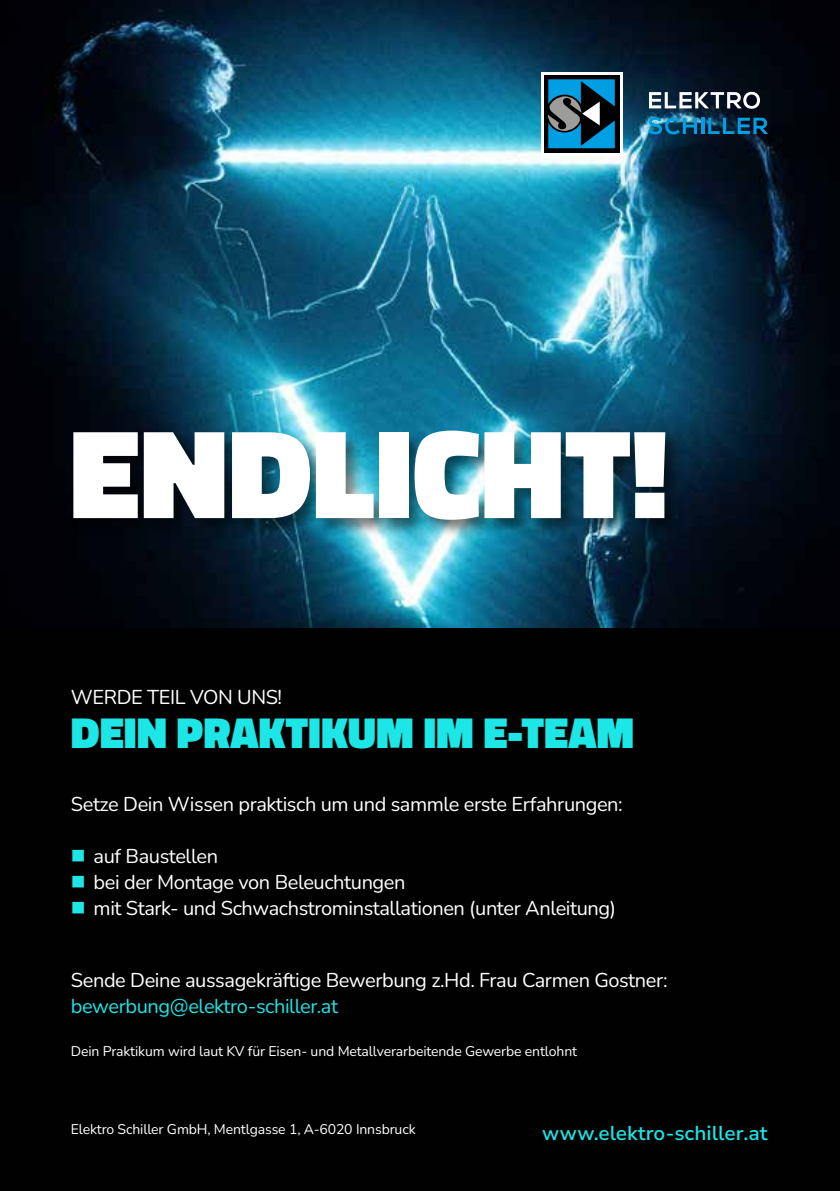
<style>
.page{position:relative;width:840px;height:1191px;background:#fff}
.page>*{position:absolute;margin:0;border:0;box-sizing:border-box;transform-origin:0 0}
.t1{font:900 128.2px "Titillium Web";color:#fff}
.t2{font:900 44px "Titillium Web";color:#1ce6e6}
.t3{font:200 20px/26px "Nunito";letter-spacing:-.02em;color:#fff}
.t4{font:200 20px "Nunito";letter-spacing:-.02em;color:#1ce6e6}
.t5{font:600 20px "Nunito Sans 10 pt";color:#1ce6e6}
.t6{font:200 14px "Nunito";letter-spacing:-.01em;color:#fff}
</style>
<div class="page">
<img style="left:0;top:0;width:839px;height:628px">
<div style="left:0;top:628px;width:839px;height:563px;background:#010101"></div>
<div style="left:540px;top:72px;width:81px;height:83px;background:linear-gradient(to right,#fff,#fff)"></div>
<svg style="left:648px;top:92px;width:111px;height:17px"></svg>
<svg style="left:647px;top:117px;width:49px;height:17px"></svg>
<hr style="left:700px;top:118px;width:3px;height:16px;background:#009fe3">
<svg style="left:707px;top:118px;width:60px;height:16px"></svg>
<div style="left:543px;top:75px;width:76px;height:78px;background:#000"></div>
<svg style="left:547px;top:79px;width:67px;height:69px"></svg>
<div style="left:70px;top:427px;width:613px;height:111px;background:#000;opacity:.52"></div>
<h1 class="t1" style="left:69px;top:379px;width:600px">ENDLICHT!</h1>
<p class="t3" style="left:71px;top:683px;width:213px">WERDE TEIL VON UNS!</p>
<h2 class="t2" style="left:71px;top:700px;width:564px">DEIN PRAKTIKUM IM E-TEAM</h2>
<p class="t3" style="left:71px;top:790px;width:553px">Setze Dein Wissen praktisch um und sammle erste Erfahrungen:</p>
<p class="t3" style="left:94px;top:842px;width:523px">auf Baustellen<br>bei der Montage von Beleuchtungen<br>mit Stark- und Schwachstrominstallationen (unter Anleitung)</p>
<p class="t3" style="left:71px;top:966px;width:598px">Sende Deine aussagekräftige Bewerbung z.Hd. Frau Carmen Gostner:</p>
<p class="t4" style="left:71px;top:992px;width:268px">bewerbung@elektro-schiller.at</p>
<p class="t6" style="left:71px;top:1041px;width:507px">Dein Praktikum wird laut KV für Eisen- und Metallverarbeitende Gewerbe entlohnt</p>
<p class="t6" style="left:71px;top:1119px;width:346px">Elektro Schiller GmbH, Mentlgasse 1, A-6020 Innsbruck</p>
<p class="t5" style="left:541px;top:1119px;width:227px">www.elektro-schiller.at</p>
</div>
